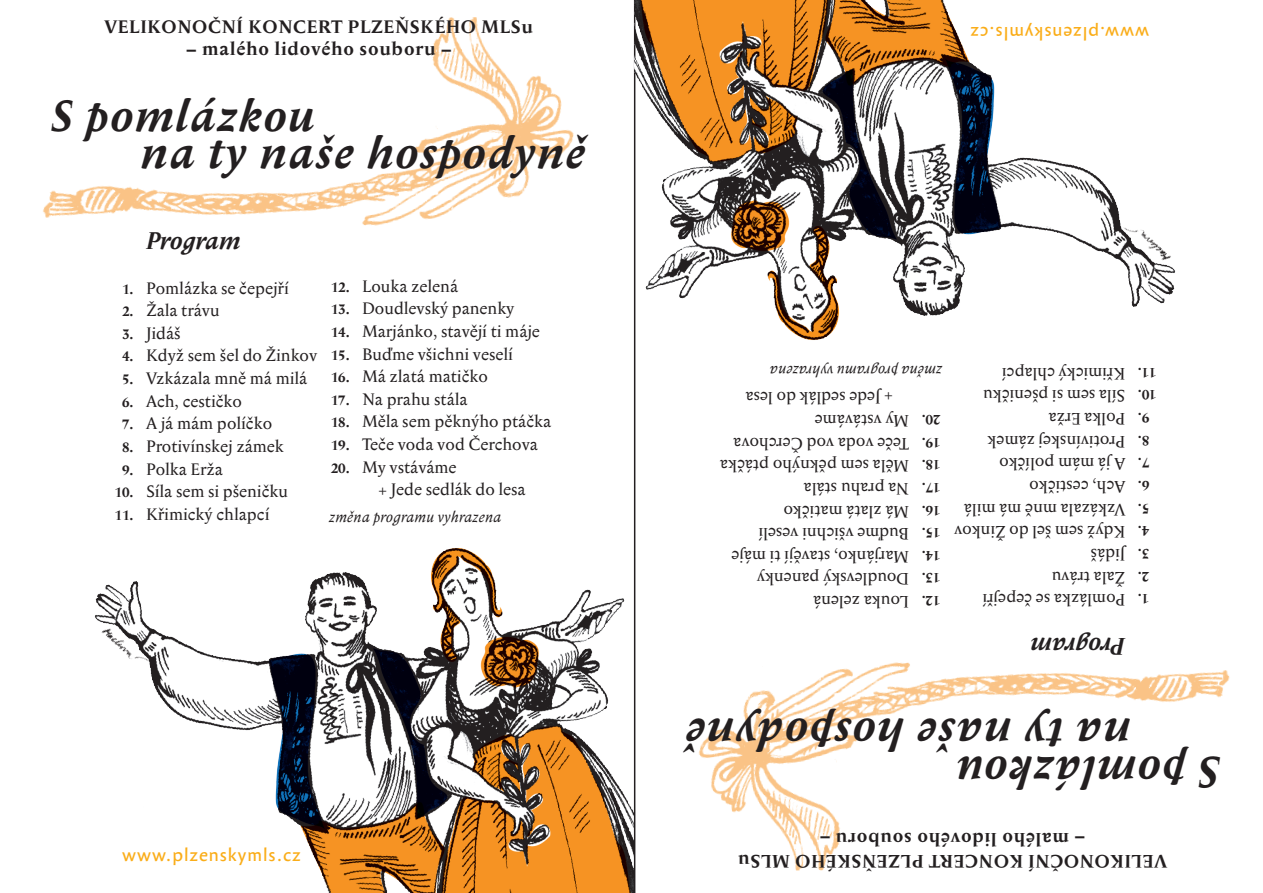
<style>
.page{position:relative;width:1263px;height:893px;background:#fff}
.page>*{position:absolute;margin:0;border:0;box-sizing:border-box;transform-origin:0 0}
.t1{font:italic 700 43.5px "Anselm Serif";letter-spacing:.04em;color:#231f20}
.kurziva{font:italic 700 24px "Anselm Serif";color:#231f20}
.t2{font:700 18px "Anselm Serif";letter-spacing:.04em;color:#231f20}
.t3{font:18px "Anselm Sans";letter-spacing:.05em;color:#faad19}
.seznam{font:16.5px "Anselm Serif";color:#231f20}
.t4{font:italic 15px "Anselm Serif";letter-spacing:.02em;color:#231f20}
.seznam-2{font:700 13.5px "Anselm Serif";color:#231f20}
.s1{font-weight:700;font-size:13.5px}
</style>
<div class="page">
<img style="left:94px;top:540px;width:540px;height:353px">
<img style="left:98px;top:624px;width:53px;height:47px">
<img style="left:43px;top:17px;width:531px;height:209px">
<hr style="left:634px;top:0;width:1px;height:893px;background:#231f20">
<img style="left:635px;top:0;width:540px;height:348px">
<img style="left:1120px;top:217px;width:54px;height:47px">
<img style="left:698px;top:662px;width:532px;height:208px">
<p class="t2" style="left:105px;top:14px;width:430px">VELIKONOČNÍ KONCERT PLZEŇSKÉHO MLSu</p>
<p class="t2" style="left:186px;top:36px;width:267px">– malého lidového souboru –</p>
<p class="t1" style="left:51px;top:85px;width:265px">S pomlázkou</p>
<p class="t1" style="left:141px;top:123px;width:445px">na ty naše hospodyně</p>
<p class="kurziva" style="left:146px;top:224px;width:96px">Program</p>
<p class="seznam" style="left:122px;top:276px;width:168px"><span class="s1">1.</span> Pomlázka se čepejří</p>
<p class="seznam" style="left:122px;top:299px;width:99px"><span class="s1">2.</span> Žala trávu</p>
<p class="seznam" style="left:122px;top:321px;width:60px"><span class="s1">3.</span> Jidáš</p>
<p class="seznam" style="left:122px;top:344px;width:197px"><span class="s1">4.</span> Když sem šel do Žinkov</p>
<p class="seznam" style="left:122px;top:367px;width:187px"><span class="s1">5.</span> Vzkázala mně má milá</p>
<p class="seznam" style="left:122px;top:389px;width:121px"><span class="s1">6.</span> Ach, cestičko</p>
<p class="seznam" style="left:122px;top:412px;width:152px"><span class="s1">7.</span> A já mám políčko</p>
<p class="seznam" style="left:122px;top:435px;width:163px"><span class="s1">8.</span> Protivínskej zámek</p>
<p class="seznam" style="left:122px;top:457px;width:102px"><span class="s1">9.</span> Polka Erža</p>
<p class="seznam" style="left:115px;top:480px;width:175px"><span class="s1">10.</span> Síla sem si pšeničku</p>
<p class="seznam" style="left:115px;top:503px;width:156px"><span class="s1">11.</span> Křimický chlapcí</p>
<p class="seznam" style="left:331px;top:274px;width:129px"><span class="s1">12.</span> Louka zelená</p>
<p class="seznam" style="left:331px;top:297px;width:185px"><span class="s1">13.</span> Doudlevský panenky</p>
<p class="seznam" style="left:331px;top:319px;width:211px"><span class="s1">14.</span> Marjánko, stavějí ti máje</p>
<p class="seznam" style="left:331px;top:342px;width:184px"><span class="s1">15.</span> Buďme všichni veselí</p>
<p class="seznam" style="left:331px;top:365px;width:159px"><span class="s1">16.</span> Má zlatá matičko</p>
<p class="seznam" style="left:331px;top:387px;width:138px"><span class="s1">17.</span> Na prahu stála</p>
<p class="seznam" style="left:331px;top:410px;width:222px"><span class="s1">18.</span> Měla sem pěknýho ptáčka</p>
<p class="seznam" style="left:331px;top:433px;width:209px"><span class="s1">19.</span> Teče voda vod Čerchova</p>
<p class="seznam" style="left:331px;top:455px;width:127px"><span class="s1">20.</span> My vstáváme</p>
<p class="seznam" style="left:378px;top:478px;width:149px">+ Jede sedlák do lesa</p>
<p class="t4" style="left:329px;top:506px;width:174px">změna programu vyhrazena</p>
<p class="t3" style="left:122px;top:842px;width:180px">www.plzenskymls.cz</p>
<p class="t3" style="left:1149px;top:46px;width:180px;rotate:-180deg">www.plzenskymls.cz</p>
<p class="t4" style="left:942px;top:382px;width:174px;rotate:-180deg">změna programu vyhrazena</p>
<p class="seznam" style="left:1125px;top:385px;width:125px;rotate:-180deg">Křimický chlapcí</p>
<p class="seznam-2" style="left:1157px;top:382px;width:20px;rotate:-180deg">11.</p>
<p class="seznam" style="left:893px;top:410px;width:149px;rotate:-180deg">+ Jede sedlák do lesa</p>
<p class="seznam" style="left:1125px;top:408px;width:143px;rotate:-180deg">Síla sem si pšeničku</p>
<p class="seznam-2" style="left:1157px;top:404px;width:20px;rotate:-180deg">10.</p>
<p class="seznam" style="left:909px;top:432px;width:96px;rotate:-180deg">My vstáváme</p>
<p class="seznam-2" style="left:941px;top:429px;width:20px;rotate:-180deg">20.</p>
<p class="seznam" style="left:1125px;top:430px;width:78px;rotate:-180deg">Polka Erža</p>
<p class="seznam-2" style="left:1149px;top:427px;width:13px;rotate:-180deg">9.</p>
<p class="seznam" style="left:909px;top:455px;width:177px;rotate:-180deg">Teče voda vod Čerchova</p>
<p class="seznam-2" style="left:941px;top:452px;width:20px;rotate:-180deg">19.</p>
<p class="seznam" style="left:909px;top:478px;width:190px;rotate:-180deg">Měla sem pěknýho ptáčka</p>
<p class="seznam-2" style="left:941px;top:474px;width:20px;rotate:-180deg">18.</p>
<p class="seznam" style="left:1125px;top:453px;width:139px;rotate:-180deg">Protivínskej zámek</p>
<p class="seznam-2" style="left:1149px;top:450px;width:13px;rotate:-180deg">8.</p>
<p class="seznam" style="left:1125px;top:476px;width:127px;rotate:-180deg">A já mám políčko</p>
<p class="seznam-2" style="left:1149px;top:472px;width:13px;rotate:-180deg">7.</p>
<p class="seznam" style="left:909px;top:500px;width:107px;rotate:-180deg">Na prahu stála</p>
<p class="seznam-2" style="left:941px;top:497px;width:20px;rotate:-180deg">17.</p>
<p class="seznam" style="left:1125px;top:498px;width:97px;rotate:-180deg">Ach, cestičko</p>
<p class="seznam-2" style="left:1149px;top:495px;width:13px;rotate:-180deg">6.</p>
<p class="seznam" style="left:909px;top:523px;width:127px;rotate:-180deg">Má zlatá matičko</p>
<p class="seznam-2" style="left:941px;top:520px;width:20px;rotate:-180deg">16.</p>
<p class="seznam" style="left:1125px;top:521px;width:163px;rotate:-180deg">Vzkázala mně má milá</p>
<p class="seznam-2" style="left:1149px;top:518px;width:13px;rotate:-180deg">5.</p>
<p class="seznam" style="left:909px;top:545px;width:152px;rotate:-180deg">Buďme všichni veselí</p>
<p class="seznam-2" style="left:941px;top:542px;width:20px;rotate:-180deg">15.</p>
<p class="seznam" style="left:1125px;top:544px;width:172px;rotate:-180deg">Když sem šel do Žinkov</p>
<p class="seznam-2" style="left:1149px;top:540px;width:13px;rotate:-180deg">4.</p>
<p class="seznam" style="left:909px;top:568px;width:179px;rotate:-180deg">Marjánko, stavějí ti máje</p>
<p class="seznam-2" style="left:941px;top:565px;width:20px;rotate:-180deg">14.</p>
<p class="seznam" style="left:1125px;top:566px;width:36px;rotate:-180deg">Jidáš</p>
<p class="seznam-2" style="left:1149px;top:563px;width:13px;rotate:-180deg">3.</p>
<p class="seznam" style="left:909px;top:591px;width:153px;rotate:-180deg">Doudlevský panenky</p>
<p class="seznam-2" style="left:941px;top:588px;width:20px;rotate:-180deg">13.</p>
<p class="seznam" style="left:1125px;top:589px;width:75px;rotate:-180deg">Žala trávu</p>
<p class="seznam-2" style="left:1149px;top:586px;width:13px;rotate:-180deg">2.</p>
<p class="seznam" style="left:909px;top:613px;width:97px;rotate:-180deg">Louka zelená</p>
<p class="seznam-2" style="left:941px;top:610px;width:20px;rotate:-180deg">12.</p>
<p class="seznam" style="left:1125px;top:611px;width:144px;rotate:-180deg">Pomlázka se čepejří</p>
<p class="seznam-2" style="left:1149px;top:608px;width:13px;rotate:-180deg">1.</p>
<p class="kurziva" style="left:1125px;top:664px;width:96px;rotate:-180deg">Program</p>
<p class="t1" style="left:1131px;top:765px;width:445px;rotate:-180deg">na ty naše hospodyně</p>
<p class="t1" style="left:1220px;top:802px;width:265px;rotate:-180deg">S pomlázkou</p>
<p class="t2" style="left:1085px;top:852px;width:267px;rotate:-180deg">– malého lidového souboru –</p>
<p class="t2" style="left:1167px;top:874px;width:430px;rotate:-180deg">VELIKONOČNÍ KONCERT PLZEŇSKÉHO MLSu</p>
</div>
